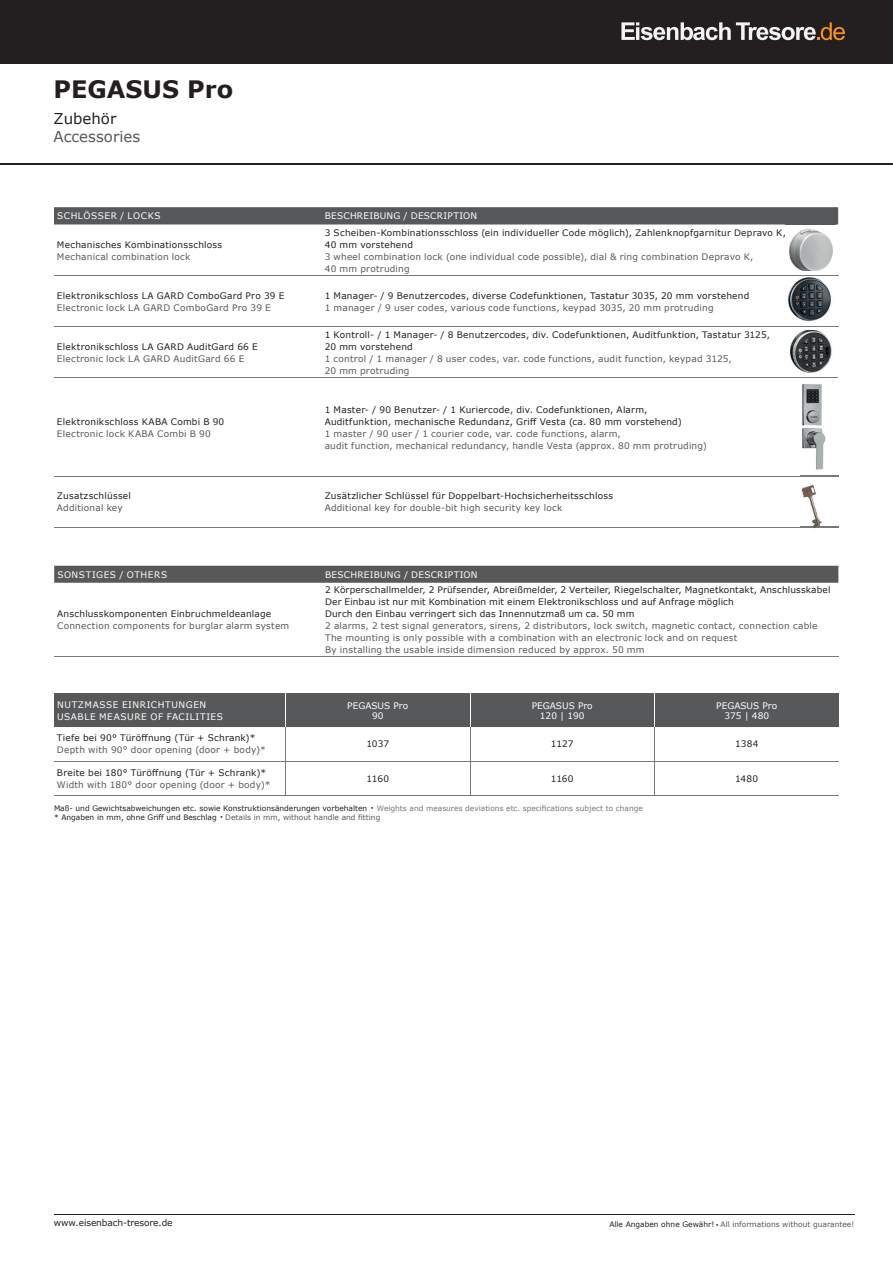
<style>
.page{position:relative;width:893px;height:1263px;background:#fff}
.page>*{position:absolute;margin:0;border:0;box-sizing:border-box;transform-origin:0 0}
.t1{font:700 24px "Verdana";color:#231f20}
.t2{font:15px "Verdana";color:#57585a}
.t3{font:15px "Verdana";color:#231f20}
.t4{font:9px/12px "Verdana";letter-spacing:.02em;color:#231f20}
.t5{font:9px/12px "Verdana";letter-spacing:.025em;color:#57585a}
.t6{font:9px/12px "Verdana";letter-spacing:.06em;color:#fff}
.t7{font:9px "Verdana";letter-spacing:.04em;color:#fff}
.t8{font:9px/10.5px "Verdana";color:#fff;text-align:center}
.t9{font:9px "Verdana";letter-spacing:-.01em;color:#231f20}
.t10{font:7.5px "Verdana";color:#231f20}
.t11{font:7.5px "Verdana";color:#57585a}
.t12{font:7.5px "Verdana";color:#76787b}
.s1{color:#231f20}
</style>
<div class="page">
<hr style="left:54px;top:1214px;width:800px;height:1px;background:#231f20">
<div style="left:54px;top:208px;width:784px;height:16px;background:#57585a"></div>
<hr style="left:54px;top:207px;width:265px;height:1px;background:#76787b">
<hr style="left:54px;top:275px;width:265px;height:1px;background:#76787b">
<hr style="left:54px;top:326px;width:265px;height:1px;background:#76787b">
<hr style="left:54px;top:377px;width:265px;height:1px;background:#76787b">
<hr style="left:54px;top:476px;width:265px;height:1px;background:#76787b">
<hr style="left:54px;top:527px;width:265px;height:1px;background:#76787b">
<hr style="left:319px;top:207px;width:519px;height:1px;background:#76787b">
<hr style="left:319px;top:275px;width:519px;height:1px;background:#76787b">
<hr style="left:319px;top:326px;width:519px;height:1px;background:#76787b">
<hr style="left:319px;top:377px;width:519px;height:1px;background:#76787b">
<hr style="left:319px;top:476px;width:519px;height:1px;background:#76787b">
<hr style="left:319px;top:527px;width:519px;height:1px;background:#76787b">
<img style="left:790px;top:330px;width:42px;height:43px">
<img style="left:786px;top:223px;width:49px;height:48px">
<img style="left:788px;top:275px;width:51px;height:52px">
<img style="left:788px;top:275px;width:50px;height:1px">
<img style="left:788px;top:326px;width:50px;height:1px">
<img style="left:802px;top:384px;width:24px;height:86px">
<div style="left:54px;top:693px;width:785px;height:34px;background:#57585a"></div>
<hr style="left:654px;top:693px;width:1px;height:34px;background:#fff">
<hr style="left:285px;top:693px;width:1px;height:34px;background:#fff">
<hr style="left:470px;top:693px;width:1px;height:34px;background:#fff">
<hr style="left:654px;top:727px;width:1px;height:34px;background:#76787b">
<hr style="left:285px;top:761px;width:185px;height:1px;background:#76787b">
<hr style="left:470px;top:761px;width:184px;height:1px;background:#76787b">
<hr style="left:654px;top:761px;width:185px;height:1px;background:#76787b">
<hr style="left:654px;top:761px;width:1px;height:34px;background:#76787b">
<hr style="left:285px;top:795px;width:185px;height:1px;background:#76787b">
<hr style="left:470px;top:795px;width:184px;height:1px;background:#76787b">
<hr style="left:654px;top:795px;width:185px;height:1px;background:#76787b">
<hr style="left:54px;top:761px;width:231px;height:1px;background:#76787b">
<hr style="left:285px;top:727px;width:1px;height:34px;background:#76787b">
<hr style="left:470px;top:727px;width:1px;height:34px;background:#76787b">
<hr style="left:285px;top:761px;width:1px;height:34px;background:#76787b">
<hr style="left:470px;top:761px;width:1px;height:34px;background:#76787b">
<hr style="left:54px;top:795px;width:231px;height:1px;background:#76787b">
<div style="left:54px;top:566px;width:784px;height:17px;background:#57585a"></div>
<hr style="left:54px;top:656px;width:265px;height:1px;background:#76787b">
<hr style="left:319px;top:656px;width:519px;height:1px;background:#76787b">
<img style="left:800px;top:475px;width:38px;height:52px">
<img style="left:800px;top:476px;width:38px;height:1px">
<div style="left:0;top:0;width:893px;height:64px;background:#231f20"></div>
<svg style="left:621px;top:22px;width:224px;height:18px"></svg>
<hr style="left:0;top:163px;width:893px;height:1px;background:#231f20">
<h1 class="t1" style="left:53px;top:73px;width:181px">PEGASUS Pro</h1>
<h2 class="t3" style="left:53px;top:108px;width:65px">Zubehör</h2>
<h2 class="t2" style="left:53px;top:126px;width:88px">Accessories</h2>
<p class="t6" style="left:57px;top:210px;width:105px">SCHLÖSSER / LOCKS</p>
<p class="t7" style="left:325px;top:210px;width:154px">BESCHREIBUNG / DESCRIPTION</p>
<p class="t4" style="left:57px;top:238px;width:167px">Mechanisches Kombinationsschloss</p>
<p class="t5" style="left:57px;top:250px;width:135px">Mechanical combination lock</p>
<p class="t4" style="left:325px;top:226px;width:463px">3 Scheiben-Kombinationsschloss (ein individueller Code möglich), Zahlenknopfgarnitur Depravo K,<br>40 mm vorstehend</p>
<p class="t5" style="left:325px;top:250px;width:430px">3 wheel combination lock (one individual code possible), dial &amp; ring combination Depravo K,<br>40 mm protruding</p>
<p class="t4" style="left:57px;top:290px;width:229px">Elektronikschloss LA GARD ComboGard Pro 39 E</p>
<p class="t5" style="left:57px;top:301px;width:215px">Electronic lock LA GARD ComboGard Pro 39 E</p>
<p class="t4" style="left:57px;top:341px;width:202px">Elektronikschloss LA GARD AuditGard 66 E</p>
<p class="t5" style="left:57px;top:353px;width:189px">Electronic lock LA GARD AuditGard 66 E</p>
<p class="t4" style="left:57px;top:415px;width:169px">Elektronikschloss KABA Combi B 90</p>
<p class="t5" style="left:57px;top:427px;width:155px">Electronic lock KABA Combi B 90</p>
<p class="t4" style="left:57px;top:490px;width:76px">Zusatzschlüssel</p>
<p class="t5" style="left:57px;top:502px;width:67px">Additional key</p>
<p class="t4" style="left:325px;top:290px;width:426px">1 Manager- / 9 Benutzercodes, diverse Codefunktionen, Tastatur 3035, 20 mm vorstehend</p>
<p class="t5" style="left:325px;top:301px;width:390px">1 manager / 9 user codes, various code functions, keypad 3035, 20 mm protruding</p>
<p class="t4" style="left:325px;top:329px;width:447px">1 Kontroll- / 1 Manager- / 8 Benutzercodes, div. Codefunktionen, Auditfunktion, Tastatur 3125,<br>20 mm vorstehend</p>
<p class="t5" style="left:325px;top:353px;width:409px">1 control / 1 manager / 8 user codes, var. code functions, audit function, keypad 3125,<br>20 mm protruding</p>
<p class="t4" style="left:325px;top:403px;width:359px">1 Master- / 90 Benutzer- / 1 Kuriercode, div. Codefunktionen, Alarm,<br>Auditfunktion, mechanische Redundanz, Griff Vesta (ca. 80 mm vorstehend)</p>
<p class="t5" style="left:325px;top:427px;width:384px">1 master / 90 user / 1 courier code, var. code functions, alarm,<br>audit function, mechanical redundancy, handle Vesta (approx. 80 mm protruding)</p>
<p class="t4" style="left:325px;top:490px;width:290px">Zusätzlicher Schlüssel für Doppelbart-Hochsicherheitsschloss</p>
<p class="t5" style="left:325px;top:502px;width:239px">Additional key for double-bit high security key lock</p>
<p class="t6" style="left:57px;top:569px;width:111px">SONSTIGES / OTHERS</p>
<p class="t7" style="left:325px;top:569px;width:154px">BESCHREIBUNG / DESCRIPTION</p>
<p class="t4" style="left:57px;top:608px;width:216px">Anschlusskomponenten Einbruchmeldeanlage</p>
<p class="t5" style="left:57px;top:620px;width:234px">Connection components for burglar alarm system</p>
<p class="t4" style="left:325px;top:584px;width:507px">2 Körperschallmelder, 2 Prüfsender, Abreißmelder, 2 Verteiler, Riegelschalter, Magnetkontakt, Anschlusskabel<br>Der Einbau ist nur mit Kombination mit einem Elektronikschloss und auf Anfrage möglich<br>Durch den Einbau verringert sich das Innennutzmaß um ca. 50 mm</p>
<p class="t5" style="left:325px;top:620px;width:494px">2 alarms, 2 test signal generators, sirens, 2 distributors, lock switch, magnetic contact, connection cable<br>The mounting is only possible with a combination with an electronic lock and on request<br>By installing the usable inside dimension reduced by approx. 50 mm</p>
<p class="t6" style="left:57px;top:698px;width:167px">NUTZMASSE EINRICHTUNGEN<br>USABLE MEASURE OF FACILITIES</p>
<p class="t8" style="left:347px;top:700px;width:63px">PEGASUS Pro<br>90</p>
<p class="t8" style="left:532px;top:700px;width:63px">PEGASUS Pro<br>120 | 190</p>
<p class="t8" style="left:716px;top:700px;width:63px">PEGASUS Pro<br>375 | 480</p>
<p class="t4" style="left:57px;top:732px;width:200px">Tiefe bei 90° Türöffnung (Tür + Schrank)*</p>
<p class="t5" style="left:57px;top:744px;width:210px">Depth with 90° door opening (door + body)*</p>
<p class="t4" style="left:366px;top:738px;width:24px">1037</p>
<p class="t4" style="left:551px;top:738px;width:24px">1127</p>
<p class="t4" style="left:735px;top:738px;width:25px">1384</p>
<p class="t4" style="left:57px;top:766px;width:211px">Breite bei 180° Türöffnung (Tür + Schrank)*</p>
<p class="t5" style="left:57px;top:778px;width:215px">Width with 180° door opening (door + body)*</p>
<p class="t4" style="left:366px;top:772px;width:24px">1160</p>
<p class="t4" style="left:551px;top:772px;width:24px">1160</p>
<p class="t4" style="left:735px;top:772px;width:25px">1480</p>
<p class="t10" style="left:54px;top:803px;width:315px">Maß- und Gewichtsabweichungen etc. sowie Konstruktionsänderungen vorbehalten</p>
<p class="t12" style="left:371px;top:803px;width:273px"><sup>●</sup> Weights and measures deviations etc. specifications subject to change</p>
<p class="t10" style="left:54px;top:812px;width:164px">* Angaben in mm, ohne Griff und Beschlag</p>
<p class="t11" style="left:220px;top:812px;width:161px"><sup>●</sup> Details in mm, without handle and fitting</p>
<p class="t9" style="left:54px;top:1217px;width:120px">www.eisenbach-tresore.de</p>
<p class="t11" style="left:609px;top:1219px;width:246px"><span class="s1">Alle Angaben ohne Gewähr!</span> <sup>●</sup> All informations without guarantee!</p>
</div>
